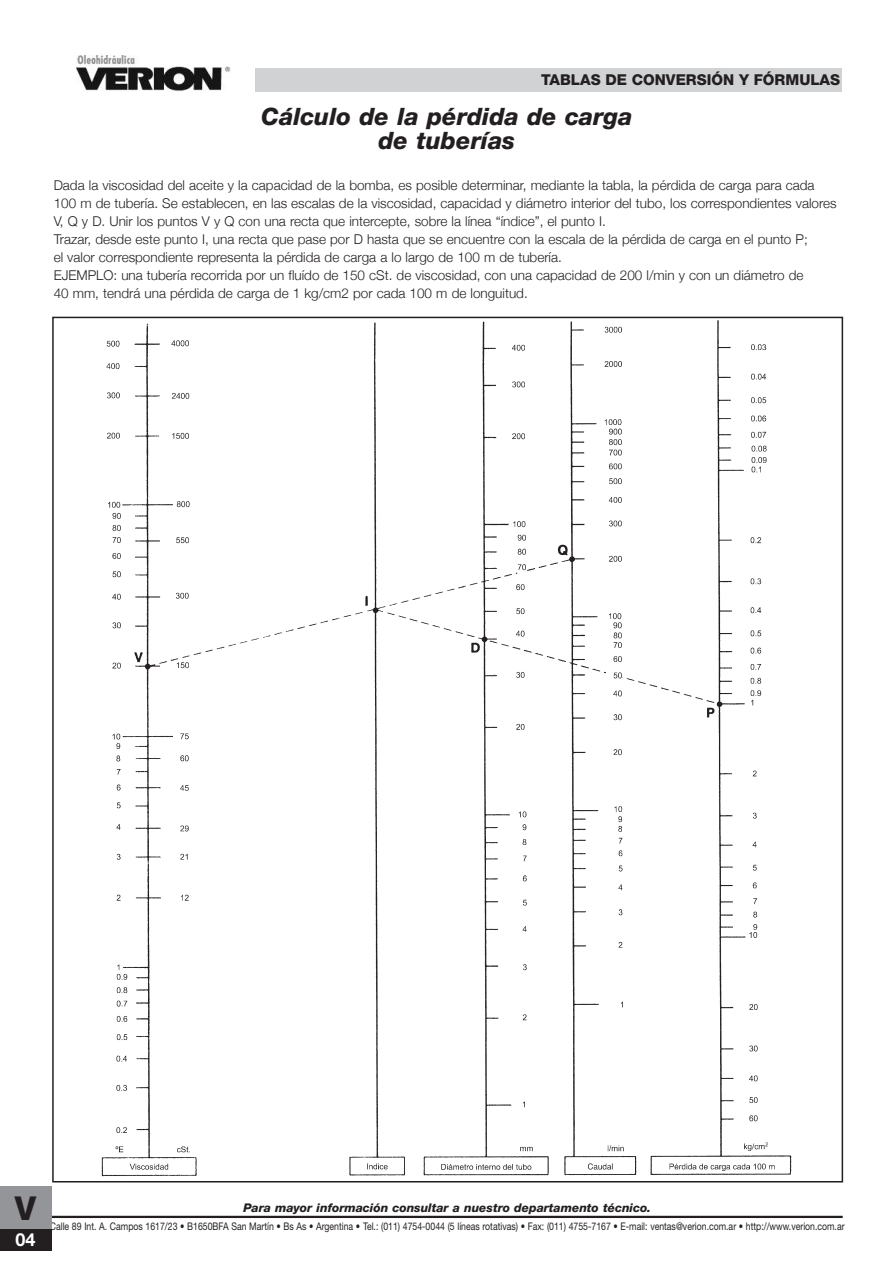
<style>
.page{position:relative;width:893px;height:1263px;background:#fff}
.page>*{position:absolute;margin:0;border:0;box-sizing:border-box;transform-origin:0 0}
.t1{font:800 33px "Helvetica Neue";color:#231f20}
.t2{font:italic 800 24px/24px "Helvetica Neue";color:#231f20;text-align:center}
.t3{font:700 18px "Helvetica Neue";color:#fff}
.t4{font:800 15px "Helvetica Neue";color:#231f20}
.t5{font:300 13.5px/18px "Helvetica Neue";color:#231f20}
.t6{font:italic 800 12px "Helvetica Neue";color:#231f20}
.t7{font:10.5px "Helvetica Neue";color:#231f20;scale:.83 1}
</style>
<div class="page">
<hr style="left:52px;top:1216px;width:791px;height:2px;background:#231f20">
<img style="left:76px;top:56px;width:155px;height:35px">
<div style="left:255px;top:68px;width:587px;height:24px;background:#d1d2d4"></div>
<div style="left:0;top:1229px;width:51px;height:21px;background:#231f20"></div>
<div style="left:0;top:1186px;width:51px;height:43px;background:#939598"></div>
<img style="left:96px;top:318px;width:699px;height:859px">
<p class="t4" style="left:541px;top:75px;width:300px">TABLAS DE CONVERSIÓN Y FÓRMULAS</p>
<h2 class="t2" style="left:261px;top:107px;width:372px">Cálculo de la pérdida de carga de tuberías</h2>
<p class="t5" style="left:54px;top:176px;width:784px">Dada la viscosidad del aceite y la capacidad de la bomba, es posible determinar, mediante la tabla, la pérdida de carga para cada 100 m de tubería. Se establecen, en las escalas de la viscosidad, capacidad y diámetro interior del tubo, los correspondientes valores V, Q y D. Unir los puntos V y Q con una recta que intercepte, sobre la línea “índice”, el punto I.<br>Trazar, desde este punto I, una recta que pase por D hasta que se encuentre con la escala de la pérdida de carga en el punto P;<br>el valor correspondiente representa la pérdida de carga a lo largo de 100 m de tubería.<br>EJEMPLO: una tubería recorrida por un fluído de 150 cSt. de viscosidad, con una capacidad de 200 l/min y con un diámetro de<br>40 mm, tendrá una pérdida de carga de 1 kg/cm2 por cada 100 m de longuitud.</p>
<h1 class="t1" style="left:15px;top:1196px;width:23px">V</h1>
<h3 class="t3" style="left:16px;top:1233px;width:22px">04</h3>
<p class="t6" style="left:243px;top:1203px;width:409px">Para mayor información consultar a nuestro departamento técnico.</p>
<p class="t7" style="left:50px;top:1222px;width:959px">Calle 89 Int. A. Campos 1617/23 • B1650BFA San Martín • Bs As • Argentina • Tel.: (011) 4754-0044 (5 líneas rotativas) • Fax: (011) 4755-7167 • E-mail: ventas@verion.com.ar • http://www.verion.com.ar</p>
</div>
